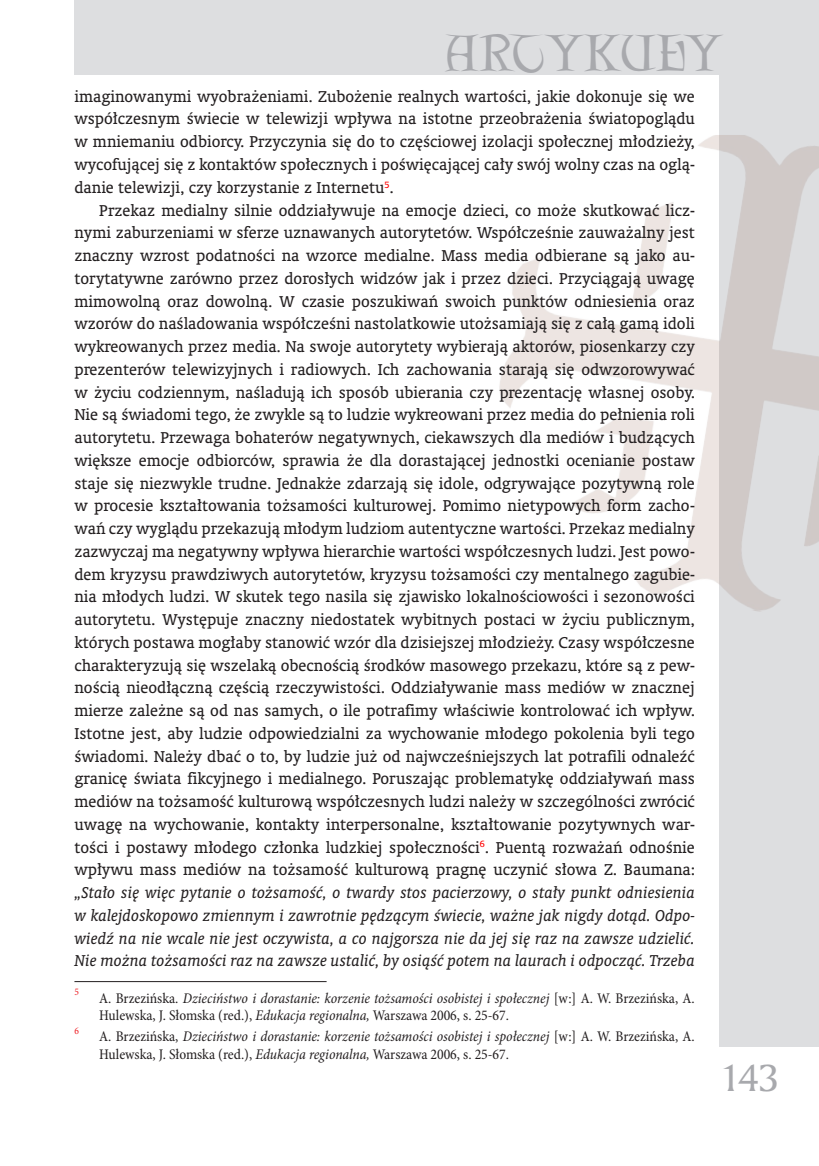
<style>
.page{position:relative;width:819px;height:1166px;background:#fff}
.page>*{position:absolute;margin:0;border:0;box-sizing:border-box;transform-origin:0 0}
.t1{font:46.55px "Lettergical PL";letter-spacing:-.005em;color:#a8a9ad}
.t2{font:36.75px "Amerigo PL";color:#a8a9ad}
.Normalny_PK{font:15.75px/22.8px "Oranda PL";color:#231f20;text-align:justify}
.przypisy_PK{font:condensed 14.88px/17.8px "Minion Pro";color:#231f20}
.przypisy_PK-2{font:condensed 10.15px "Minion Pro";color:#ee1d23}
.s1{font-style:italic}
</style>
<div class="page">
<div style="left:719px;top:0;width:100px;height:1047px;background:#dddee0"></div>
<div style="left:74px;top:0;width:745px;height:74px;background:#dddee0"></div>
<img style="left:499px;top:135px;width:320px;height:477px">
<hr style="left:74px;top:981px;width:252px;height:1px;background:#231f20">
<h1 class="t1" style="left:445px;top:25px;width:279px">ARTYKUŁY</h1>
<p class="Normalny_PK" style="left:74px;top:85px;width:622px">imaginowanymi wyobrażeniami. Zubożenie realnych wartości, jakie dokonuje się we współczesnym świecie w telewizji wpływa na istotne przeobrażenia światopoglądu w mniemaniu odbiorcy. Przyczynia się do to częściowej izolacji społecznej młodzieży, wycofującej się z kontaktów społecznych i poświęcającej cały swój wolny czas na oglą&shy;danie telewizji, czy korzystanie z Internetu<sup>5</sup>.</p>
<p class="Normalny_PK" style="left:74px;top:198px;width:622px;text-indent:25px">Przekaz medialny silnie oddziaływuje na emocje dzieci, co może skutkować licz&shy;nymi zaburzeniami w sferze uznawanych autorytetów. Współcześnie zauważalny jest znaczny wzrost podatności na wzorce medialne. Mass media odbierane są jako au&shy;torytatywne zarówno przez dorosłych widzów jak i przez dzieci. Przyciągają uwagę mimowolną oraz dowolną. W czasie poszukiwań swoich punktów odniesienia oraz wzorów do naśladowania współcześni nastolatkowie utożsamiają się z całą gamą idoli wykreowanych przez media. Na swoje autorytety wybierają aktorów, piosenkarzy czy prezenterów telewizyjnych i radiowych. Ich zachowania starają się odwzorowywać w życiu codziennym, naśladują ich sposób ubierania czy prezentację własnej osoby.<br>Nie są świadomi tego, że zwykle są to ludzie wykreowani przez media do pełnienia roli autorytetu. Przewaga bohaterów negatywnych, ciekawszych dla mediów i budzących większe emocje odbiorców, sprawia że dla dorastającej jednostki ocenianie postaw staje się niezwykle trudne. Jednakże zdarzają się idole, odgrywające pozytywną role w procesie kształtowania tożsamości kulturowej. Pomimo nietypowych form zacho&shy;wań czy wyglądu przekazują młodym ludziom autentyczne wartości. Przekaz medialny zazwyczaj ma negatywny wpływa hierarchie wartości współczesnych ludzi. Jest powo&shy;dem kryzysu prawdziwych autorytetów, kryzysu tożsamości czy mentalnego zagubie&shy;nia młodych ludzi. W skutek tego nasila się zjawisko lokalnościowości i sezonowości autorytetu. Występuje znaczny niedostatek wybitnych postaci w życiu publicznym, których postawa mogłaby stanowić wzór dla dzisiejszej młodzieży. Czasy współczesne charakteryzują się wszelaką obecnością środków masowego przekazu, które są z pew&shy;nością nieodłączną częścią rzeczywistości. Oddziaływanie mass mediów w znacznej mierze zależne są od nas samych, o ile potrafimy właściwie kontrolować ich wpływ.<br>Istotne jest, aby ludzie odpowiedzialni za wychowanie młodego pokolenia byli tego świadomi. Należy dbać o to, by ludzie już od najwcześniejszych lat potrafili odnaleźć granicę świata fikcyjnego i medialnego. Poruszając problematykę oddziaływań mass mediów na tożsamość kulturową współczesnych ludzi należy w szczególności zwrócić uwagę na wychowanie, kontakty interpersonalne, kształtowanie pozytywnych war&shy;tości i postawy młodego członka ludzkiej społeczności<sup>6</sup>. Puentą rozważań odnośnie wpływu mass mediów na tożsamość kulturową pragnę uczynić słowa Z. Baumana: <span class="s1">„Stało się więc pytanie o tożsamość, o twardy stos pacierzowy, o stały punkt odniesienia w kalejdoskopowo zmiennym i zawrotnie pędzącym świecie, ważne jak nigdy dotąd. Odpo&shy;wiedź na nie wcale nie jest oczywista, a co najgorsza nie da jej się raz na zawsze udzielić.<br>Nie można tożsamości raz na zawsze ustalić, by osiąść potem na laurach i odpocząć. Trzeba</span></p>
<p class="przypisy_PK-2" style="left:74px;top:985px;width:6px">5</p>
<p class="przypisy_PK" style="left:99px;top:989px;width:597px">A. Brzezińska. <span class="s1">Dzieciństwo i dorastanie: korzenie tożsamości osobistej i społecznej</span> [w:] A. W. Brzezińska, A.<br>Hulewska, J. Słomska (red.), <span class="s1">Edukacja regionalna,</span> Warszawa 2006, s. 25-67.</p>
<p class="przypisy_PK-2" style="left:74px;top:1024px;width:6px">6</p>
<p class="przypisy_PK" style="left:99px;top:1028px;width:597px">A. Brzezińska, <span class="s1">Dzieciństwo i dorastanie: korzenie tożsamości osobistej i społecznej</span> [w:] A. W. Brzezińska, A.<br>Hulewska, J. Słomska (red.), <span class="s1">Edukacja regionalna,</span> Warszawa 2006, s. 25-67.</p>
<h2 class="t2" style="left:719px;top:1053px;width:61px">143</h2>
</div>
